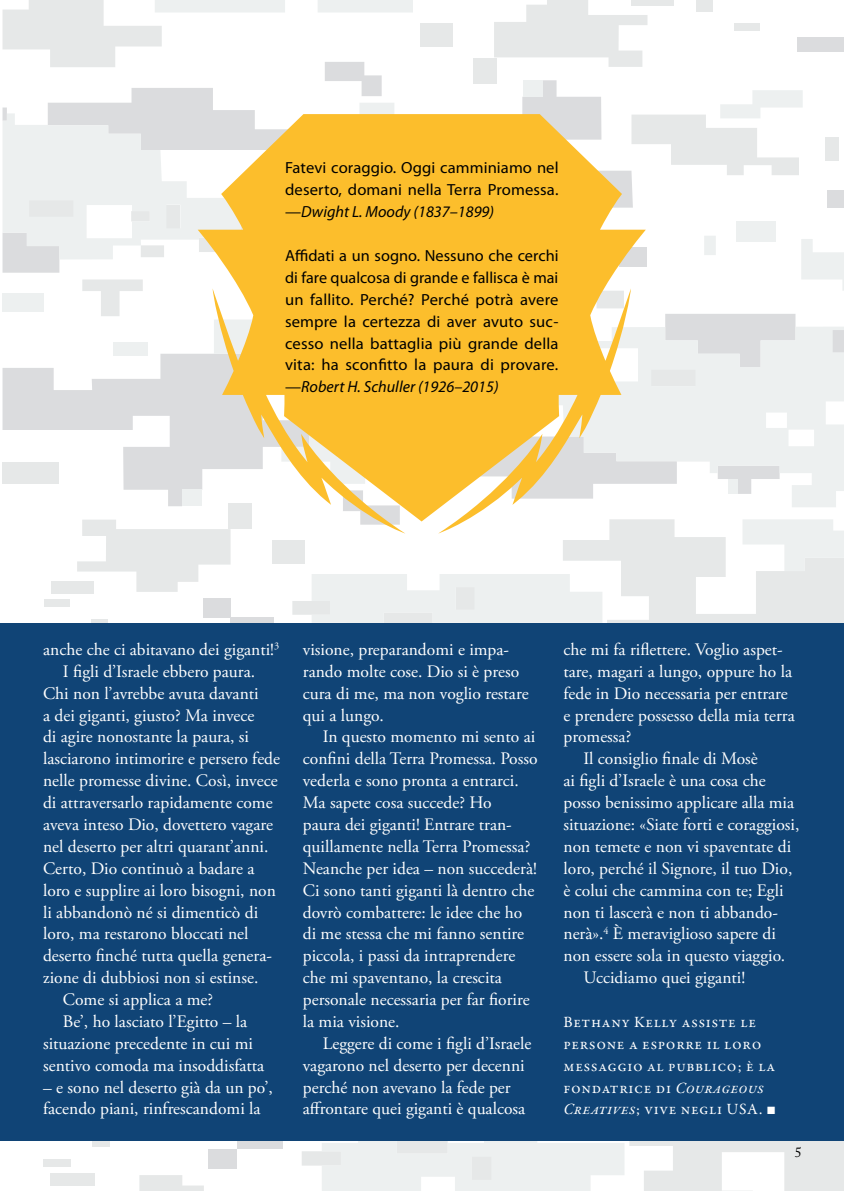
<style>
.page{position:relative;width:844px;height:1191px;background:#fff}
.page>*{position:absolute;margin:0;border:0;box-sizing:border-box;transform-origin:0 0}
.t1{font:17.5px/21.9px "Adobe Garamond Pro";color:#fff}
.t2{font:16.1px/21.9px "Myriad Pro";letter-spacing:.01em;color:#000;text-align:justify}
.t3{font:15.75px/21.9px "Garamond Premr Pro";letter-spacing:.04em;color:#fff}
.t4{font:14px "Adobe Caslon Pro";color:#000}
.s1{font-style:italic}
.s2{font-family:"Arial"}
</style>
<div class="page">
<svg style="left:43px;top:1141px;width:800px;height:50px"></svg>
<div style="left:272px;top:540px;width:32px;height:23px;background:#e6e8e8"></div>
<svg style="left:563px;top:519px;width:280px;height:104px;fill:#e6e8e8"></svg>
<svg style="left:77px;top:520px;width:153px;height:72px"></svg>
<div style="left:51px;top:581px;width:42px;height:12px;background:#e6e8e8"></div>
<div style="left:44px;top:600px;width:26px;height:7px;background:#e6e8e8"></div>
<div style="left:91px;top:619px;width:17px;height:23px;background:#e6e8e8"></div>
<div style="left:824px;top:137px;width:14px;height:24px;background:#e6e8e8"></div>
<svg style="left:82px;top:279px;width:61px;height:37px"></svg>
<div style="left:473px;top:58px;width:23px;height:25px;background:#e6e8e8"></div>
<div style="left:420px;top:23px;width:32px;height:23px;background:#e6e8e8"></div>
<svg style="left:494px;top:0;width:153px;height:67px"></svg>
<div style="left:631px;top:0;width:42px;height:5px;background:#e6e8e8"></div>
<div style="left:734px;top:24px;width:26px;height:7px;background:#e6e8e8"></div>
<div style="left:696px;top:0;width:16px;height:12px;background:#e6e8e8"></div>
<div style="left:665px;top:314px;width:130px;height:12px;background:#dbdcde"></div>
<div style="left:230px;top:617px;width:44px;height:14px;background:#dbdcde"></div>
<div style="left:203px;top:598px;width:27px;height:19px;background:#dbdcde"></div>
<svg style="left:3px;top:354px;width:195px;height:152px"></svg>
<div style="left:797px;top:37px;width:46px;height:15px;background:#dbdcde"></div>
<div style="left:827px;top:190px;width:16px;height:18px;background:#dbdcde"></div>
<svg style="left:3px;top:259px;width:56px;height:14px"></svg>
<svg style="left:473px;top:80px;width:128px;height:34px"></svg>
<div style="left:619px;top:247px;width:28px;height:19px;background:#dbdcde"></div>
<div style="left:182px;top:490px;width:19px;height:16px;background:#edf0f0"></div>
<svg style="left:292px;top:574px;width:310px;height:49px;background:#eef1f1"></svg>
<svg style="left:645px;top:326px;width:198px;height:181px;fill:#edf0f0"></svg>
<svg style="left:742px;top:519px;width:101px;height:52px"></svg>
<div style="left:523px;top:80px;width:19px;height:17px;background:#edf0f0"></div>
<svg style="left:704px;top:236px;width:11px;height:19px"></svg>
<svg style="left:645px;top:90px;width:157px;height:85px"></svg>
<div style="left:113px;top:342px;width:35px;height:14px;background:#edf0f0"></div>
<svg style="left:3px;top:157px;width:195px;height:102px;fill:#edf0f0"></svg>
<svg style="left:3px;top:0;width:440px;height:157px"></svg>
<svg style="left:801px;top:239px;width:42px;height:51px"></svg>
<div style="left:736px;top:221px;width:39px;height:21px;background:#edf0f0"></div>
<div style="left:3px;top:293px;width:41px;height:18px;background:#edf0f0"></div>
<div style="left:0;top:623px;width:843px;height:518px;background:#104476"></div>
<svg style="left:198px;top:114px;width:447px;height:419px;fill:#fcbe2c"></svg>
<p class="t2" style="left:285px;top:157px;width:275px">Fatevi coraggio. Oggi camminiamo nel deserto, domani nella Terra Promessa. —<span class="s1">Dwight L. Moody (1837–1899)</span></p>
<p class="t2" style="left:285px;top:244px;width:275px">Affidati a un sogno. Nessuno che cerchi di fare qualcosa di grande e fallisca è mai un fallito. Perché? Perché potrà avere sempre la certezza di aver avuto suc&shy;cesso nella battaglia più grande della vita: ha sconfitto la paura di provare. —<span class="s1">Robert H. Schuller (1926–2015)</span></p>
<p class="t1" style="left:43px;top:639px;width:238px">anche che ci abitavano dei giganti!<sup>3</sup></p>
<p class="t1" style="left:63px;top:661px;width:194px">I figli d’Israele ebbero paura.</p>
<p class="t1" style="left:43px;top:683px;width:217px">Chi non l’avrebbe avuta davanti</p>
<p class="t1" style="left:43px;top:704px;width:213px">a dei giganti, giusto? Ma invece</p>
<p class="t1" style="left:43px;top:726px;width:207px">di agire nonostante la paura, si</p>
<p class="t1" style="left:43px;top:748px;width:238px">lasciarono intimorire e persero fede</p>
<p class="t1" style="left:43px;top:770px;width:236px">nelle promesse divine. Così, invece</p>
<p class="t1" style="left:43px;top:792px;width:231px">di attraversarlo rapidamente come</p>
<p class="t1" style="left:43px;top:814px;width:231px">aveva inteso Dio, dovettero vagare</p>
<p class="t1" style="left:43px;top:836px;width:227px">nel deserto per altri quarant’anni.</p>
<p class="t1" style="left:43px;top:858px;width:213px">Certo, Dio continuò a badare a</p>
<p class="t1" style="left:43px;top:879px;width:234px">loro e supplire ai loro bisogni, non</p>
<p class="t1" style="left:43px;top:901px;width:216px">li abbandonò né si dimenticò di</p>
<p class="t1" style="left:43px;top:923px;width:207px">loro, ma restarono bloccati nel</p>
<p class="t1" style="left:43px;top:945px;width:230px">deserto finché tutta quella genera-</p>
<p class="t1" style="left:43px;top:967px;width:217px">zione di dubbiosi non si estinse.</p>
<p class="t1" style="left:63px;top:989px;width:152px">Come si applica a me?</p>
<p class="t1" style="left:63px;top:1011px;width:186px">Be’, ho lasciato l’Egitto – la</p>
<p class="t1" style="left:43px;top:1033px;width:211px">situazione precedente in cui mi</p>
<p class="t1" style="left:43px;top:1054px;width:223px">sentivo comoda ma insoddisfatta</p>
<p class="t1" style="left:43px;top:1076px;width:231px">– e sono nel deserto già da un po’, facendo piani, rinfrescandomi la</p>
<p class="t1" style="left:303px;top:639px;width:227px">visione, preparandomi e impa&shy;rando molte cose. Dio si è preso cura di me, ma non voglio restare qui a lungo.</p>
<p class="t1" style="left:303px;top:726px;width:236px;text-indent:20px">In questo momento mi sento ai confini della Terra Promessa. Posso vederla e sono pronta a entrarci.<br>Ma sapete cosa succede? Ho<br>paura dei giganti! Entrare tran&shy;quillamente nella Terra Promessa?<br>Neanche per idea – non succederà!<br>Ci sono tanti giganti là dentro che dovrò combattere: le idee che ho di me stessa che mi fanno sentire piccola, i passi da intraprendere che mi spaventano, la crescita personale necessaria per far fiorire la mia visione.</p>
<p class="t1" style="left:303px;top:1033px;width:230px;text-indent:20px">Leggere di come i figli d’Israele vagarono nel deserto per decenni perché non avevano la fede per affrontare quei giganti è qualcosa</p>
<p class="t1" style="left:563px;top:639px;width:221px">che mi fa riflettere. Voglio aspet-</p>
<p class="t1" style="left:563px;top:661px;width:230px">tare, magari a lungo, oppure ho la</p>
<p class="t1" style="left:563px;top:683px;width:226px">fede in Dio necessaria per entrare</p>
<p class="t1" style="left:563px;top:704px;width:233px">e prendere possesso della mia terra</p>
<p class="t1" style="left:563px;top:726px;width:69px">promessa?</p>
<p class="t1" style="left:583px;top:748px;width:176px">Il consiglio finale di Mosè</p>
<p class="t1" style="left:563px;top:770px;width:204px">ai figli d’Israele è una cosa che</p>
<p class="t1" style="left:563px;top:792px;width:232px">posso benissimo applicare alla mia</p>
<p class="t1" style="left:563px;top:814px;width:237px">situazione: «Siate forti e coraggiosi,</p>
<p class="t1" style="left:563px;top:836px;width:229px">non temete e non vi spaventate di</p>
<p class="t1" style="left:563px;top:858px;width:230px">loro, perché il Signore, il tuo Dio,</p>
<p class="t1" style="left:563px;top:879px;width:221px">è colui che cammina con te; Egli</p>
<p class="t1" style="left:563px;top:901px;width:216px">non ti lascerà e non ti abbando-</p>
<p class="t1" style="left:563px;top:923px;width:214px">nerà».<sup>4</sup> È meraviglioso sapere di</p>
<p class="t1" style="left:563px;top:945px;width:223px">non essere sola in questo viaggio.</p>
<p class="t1" style="left:583px;top:967px;width:163px">Uccidiamo quei giganti!</p>
<p class="t3" style="left:563px;top:1011px;width:214px">Bethany Kelly assiste le persone a esporre il loro messaggio al pubblico; è la fondatrice di <span class="s1">Courageous<br>Creatives</span>; vive negli USA. <span class="s2">■</span></p>
<p class="t4" style="left:794px;top:1144px;width:8px">5</p>
</div>
